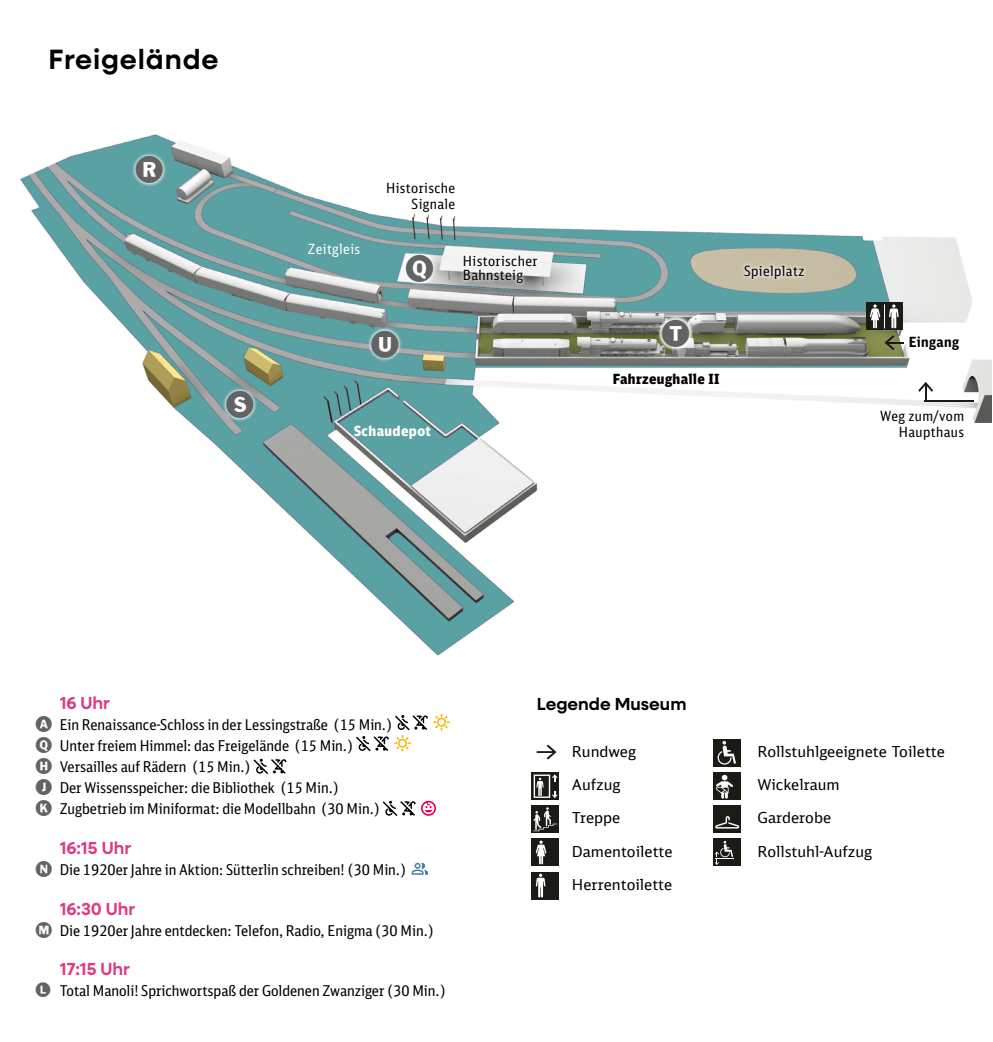
<style>
.page{position:relative;width:993px;height:1042px;background:#fff}
.page>*{position:absolute;margin:0;border:0;box-sizing:border-box;transform-origin:0 0}
.t1{font:35.7px "Circuletter JNL";color:#626463}
.t2{font:600 28px "Neulis Sans";letter-spacing:.03em;color:#000}
.t3{font:600 17.5px "Neulis Sans";color:#dc3b85}
.t4{font:600 17.5px "Neulis Sans";color:#000}
.t5{font:15.05px "DB Sans";color:#000}
.t6{font:14.88px/21px "DB Sans Cond";color:#000}
.t7{font:14px/15.8px "DB Sans Cond";letter-spacing:.03em;color:#000;text-align:right}
.t8{font:900 14px "DB Sans Cond";letter-spacing:.03em;color:#000}
.t9{font:900 14px "DB Sans Cond";letter-spacing:.03em;color:#fff}
.t10{font:14px "DB Sans Cond";letter-spacing:.03em;color:#fff}
.t11{font:700 14px "DB Sans Cond";letter-spacing:.03em;color:#000}
.s1{font-family:"Circuletter JNL";font-size:21px;color:#626463}
.s2{font-family:"Circuletter JNL";font-size:19.25px;color:#626463}
</style>
<div class="page">
<svg style="left:433px;top:714px;width:16px;height:16px"></svg>
<svg style="left:356px;top:715px;width:71px;height:36px"></svg>
<svg style="left:253px;top:759px;width:33px;height:15px"></svg>
<svg style="left:382px;top:801px;width:33px;height:15px"></svg>
<svg style="left:421px;top:801px;width:15px;height:15px"></svg>
<svg style="left:411px;top:863px;width:17px;height:12px"></svg>
<img style="left:20px;top:134px;width:971px;height:522px">
<svg style="left:917px;top:382px;width:15px;height:19px"></svg>
<hr style="left:924px;top:400px;width:49px;height:1px;background:#1b1a14">
<svg style="left:884px;top:335px;width:19px;height:15px"></svg>
<div style="left:875px;top:405px;width:93px;height:39px;background:#fff"></div>
<div style="left:865px;top:303px;width:37px;height:27px;background:#1b1a14"></div>
<svg style="left:869px;top:304px;width:29px;height:24px"></svg>
<div style="left:740px;top:261px;width:67px;height:22px;background:#fff;opacity:.75"></div>
<div style="left:607px;top:367px;width:117px;height:26px;background:#fff"></div>
<div style="left:460px;top:252px;width:81px;height:35px;background:#fff;opacity:.75"></div>
<div style="left:383px;top:179px;width:76px;height:37px;background:#fff"></div>
<div style="left:132px;top:152px;width:35px;height:35px;background:#fff;opacity:.75"></div>
<div style="left:137px;top:157px;width:25px;height:25px;background:#fff;border-radius:50%"></div>
<div style="left:222px;top:387px;width:35px;height:35px;background:#fff;opacity:.75"></div>
<div style="left:228px;top:392px;width:24px;height:25px;background:#fff;border-radius:50%"></div>
<div style="left:402px;top:251px;width:35px;height:35px;background:#fff;opacity:.75"></div>
<div style="left:407px;top:256px;width:25px;height:24px;background:#fff;border-radius:50%"></div>
<div style="left:658px;top:316px;width:34px;height:35px;background:#fff;opacity:.75"></div>
<div style="left:663px;top:321px;width:25px;height:24px;background:#fff;border-radius:50%"></div>
<div style="left:367px;top:327px;width:35px;height:34px;background:#fff;opacity:.75"></div>
<div style="left:373px;top:332px;width:24px;height:24px;background:#fff;border-radius:50%"></div>
<div style="left:531px;top:805px;width:28px;height:28px;background:#1b1a14"></div>
<svg style="left:533px;top:807px;width:24px;height:24px"></svg>
<div style="left:531px;top:839px;width:28px;height:27px;background:#1b1a14"></div>
<svg style="left:535px;top:840px;width:11px;height:24px"></svg>
<div style="left:531px;top:872px;width:28px;height:27px;background:#1b1a14"></div>
<svg style="left:535px;top:873px;width:10px;height:24px"></svg>
<svg style="left:536px;top:744px;width:20px;height:15px"></svg>
<svg style="left:531px;top:772px;width:28px;height:28px"></svg>
<div style="left:533px;top:774px;width:17px;height:24px;border:1px solid #fdfdfe"></div>
<svg style="left:536px;top:778px;width:7px;height:18px"></svg>
<svg style="left:551px;top:774px;width:6px;height:7px"></svg>
<svg style="left:551px;top:791px;width:6px;height:7px"></svg>
<div style="left:713px;top:772px;width:27px;height:28px;background:#1b1a14"></div>
<svg style="left:715px;top:775px;width:18px;height:23px"></svg>
<div style="left:713px;top:805px;width:27px;height:28px;background:#1b1a14"></div>
<svg style="left:715px;top:816px;width:24px;height:12px"></svg>
<div style="left:713px;top:739px;width:27px;height:27px;background:#1b1a14"></div>
<svg style="left:717px;top:741px;width:18px;height:23px"></svg>
<div style="left:713px;top:839px;width:27px;height:27px;background:#1b1a14"></div>
<svg style="left:714px;top:841px;width:19px;height:24px"></svg>
<h2 class="t2" style="left:48px;top:39px;width:171px">Freigelände</h2>
<h1 class="t1" style="left:135px;top:154px;width:31px">R</h1>
<h1 class="t1" style="left:225px;top:389px;width:31px">S</h1>
<p class="t10" style="left:308px;top:240px;width:54px">Zeitgleis</p>
<p class="t7" style="left:386px;top:180px;width:71px">Historische<br>Signale</p>
<h1 class="t1" style="left:405px;top:253px;width:31px">Q</h1>
<p class="t7" style="left:463px;top:254px;width:76px;line-height:14px;text-align:left">Historischer<br>Bahnsteig</p>
<h1 class="t1" style="left:370px;top:329px;width:31px">U</h1>
<h1 class="t1" style="left:660px;top:318px;width:31px">T</h1>
<p class="t8" style="left:612px;top:370px;width:108px">Fahrzeughalle II</p>
<p class="t9" style="left:354px;top:422px;width:78px">Schaudepot</p>
<p class="t7" style="left:743px;top:263px;width:62px">Spielplatz</p>
<p class="t11" style="left:908px;top:333px;width:52px">Eingang</p>
<p class="t7" style="left:880px;top:408px;width:85px">Weg zum/vom<br>Haupthaus</p>
<p class="t3" style="left:60px;top:690px;width:52px">16 Uhr</p>
<p class="t6" style="left:35px;top:714px;width:358px"><span class="s1">A</span> Ein Renaissance-Schloss in der Lessingstraße (15 Min.)<br><span class="s1">Q</span> Unter freiem Himmel: das Freigelände (15 Min.)<br><span class="s1">H</span> Versailles auf Rädern (15 Min.)<br><span class="s1">J</span> Der Wissensspeicher: die Bibliothek (15 Min.)<br><span class="s1">K</span> Zugbetrieb im Miniformat: die Modellbahn (30 Min.)</p>
<p class="t3" style="left:60px;top:835px;width:73px">16:15 Uhr</p>
<p class="t6" style="left:35px;top:858px;width:372px"><span class="s1">N</span> Die 1920er Jahre in Aktion: Sütterlin schreiben! (30 Min.)</p>
<p class="t3" style="left:60px;top:896px;width:77px">16:30 Uhr</p>
<p class="t6" style="left:35px;top:920px;width:400px"><span class="s1">M</span> Die 1920er Jahre entdecken: Telefon, Radio, Enigma (30 Min.)</p>
<p class="t3" style="left:60px;top:956px;width:72px">17:15 Uhr</p>
<p class="t6" style="left:35px;top:979px;width:412px"><span class="s2">L</span> Total Manoli! Sprichwortspaß der Goldenen Zwanziger (30 Min.)</p>
<p class="t4" style="left:536px;top:691px;width:151px">Legende Museum</p>
<p class="t5" style="left:571px;top:742px;width:65px">Rundweg</p>
<p class="t5" style="left:571px;top:775px;width:50px">Aufzug</p>
<p class="t5" style="left:571px;top:808px;width:50px">Treppe</p>
<p class="t5" style="left:571px;top:842px;width:102px">Damentoilette</p>
<p class="t5" style="left:571px;top:875px;width:102px">Herrentoilette</p>
<p class="t5" style="left:757px;top:742px;width:189px">Rollstuhlgeeignete Toilette</p>
<p class="t5" style="left:757px;top:775px;width:84px">Wickelraum</p>
<p class="t5" style="left:757px;top:808px;width:75px">Garderobe</p>
<p class="t5" style="left:757px;top:842px;width:116px">Rollstuhl-Aufzug</p>
</div>
